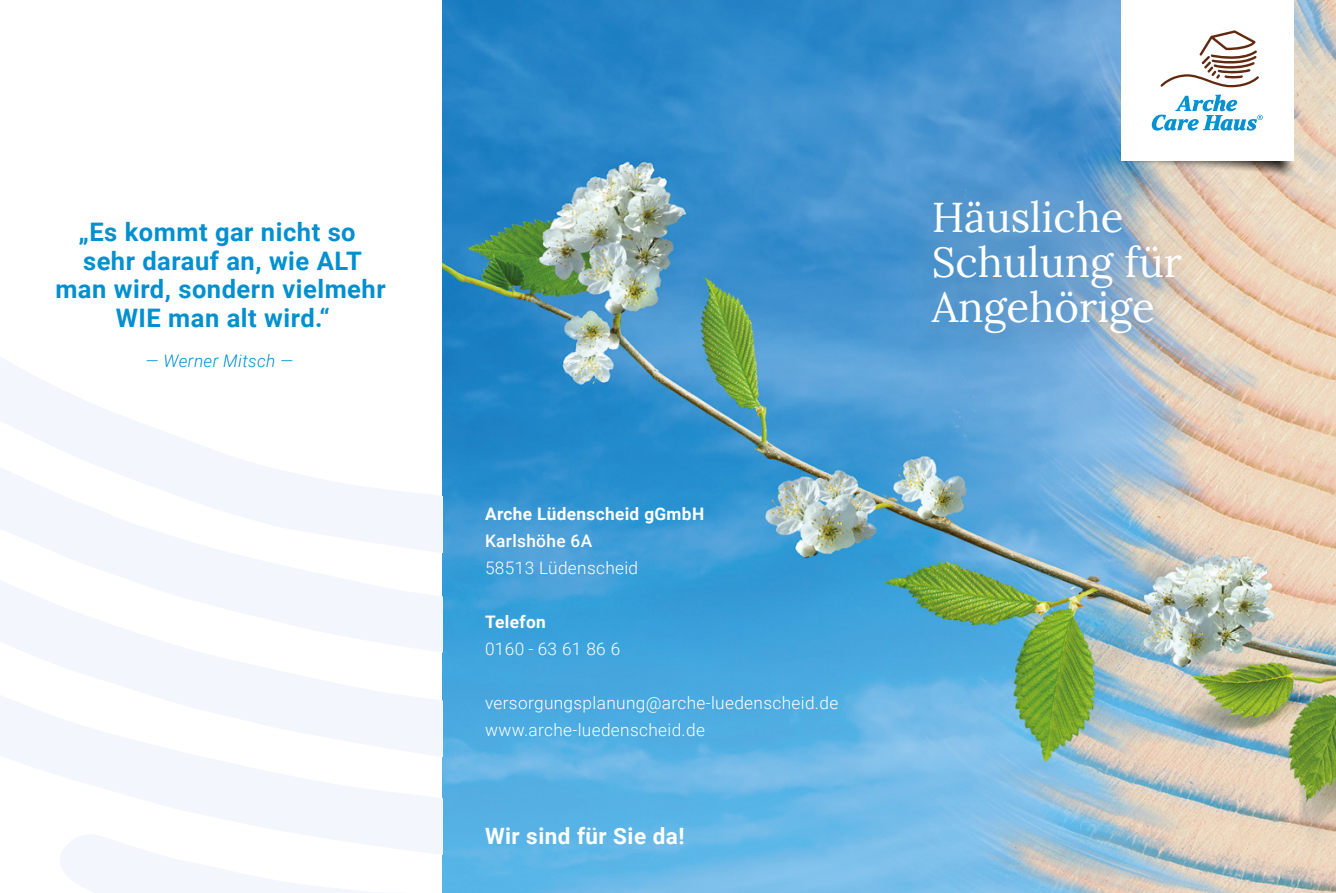
<style>
.page{position:relative;width:1336px;height:893px;background:#fff}
.page>*{position:absolute;margin:0;border:0;box-sizing:border-box;transform-origin:0 0}
.t1{font:42px/45px "Lora";color:#fff}
.t2{font:700 25.5px/28.5px "Roboto";letter-spacing:.02em;color:#0090d0;text-align:center}
.t3{font:700 22.5px "Roboto";letter-spacing:.02em;color:#fff}
.t4{font:300 17.25px/27px "Roboto";letter-spacing:.02em;color:#fff}
.t5{font:700 17.25px "Roboto";letter-spacing:.02em;color:#fff}
.t6{font:italic 300 17.25px "Roboto";letter-spacing:.02em;color:#0090d0}
.t7{font:500 17.25px "Roboto";letter-spacing:.02em;color:#fff}
</style>
<div class="page">
<img style="left:442px;top:0;width:893px;height:893px">
<svg style="left:0;top:357px;width:61px;height:33px;fill:#f5f8fd"></svg>
<svg style="left:0;top:390px;width:442px;height:131px"></svg>
<svg style="left:0;top:521px;width:442px;height:156px;fill:#f3f7fd"></svg>
<svg style="left:0;top:677px;width:442px;height:177px;fill:#f3f7fd"></svg>
<svg style="left:59px;top:831px;width:377px;height:62px"></svg>
<img style="left:1114px;top:140px;width:212px;height:48px">
<div style="left:896px;top:164px;width:318px;height:205px;background:#000;opacity:.3"></div>
<div style="left:1120px;top:0;width:173px;height:161px;background:#fff"></div>
<svg style="left:1151px;top:95px;width:111px;height:36px"></svg>
<svg style="left:1160px;top:30px;width:98px;height:57px"></svg>
<h2 class="t2" style="left:55px;top:217px;width:332px">„Es kommt gar nicht so sehr darauf an, wie ALT man wird, sondern vielmehr<br>WIE man alt wird.“</h2>
<p class="t6" style="left:145px;top:348px;width:149px">— Werner Mitsch —</p>
<p class="t5" style="left:485px;top:501px;width:221px">Arche Lüdenscheid gGmbH</p>
<p class="t7" style="left:485px;top:528px;width:109px">Karlshöhe 6A</p>
<p class="t4" style="left:485px;top:553px;width:155px">58513 Lüdenscheid</p>
<p class="t5" style="left:485px;top:609px;width:62px">Telefon</p>
<p class="t4" style="left:485px;top:634px;width:137px">0160 - 63 61 86 6</p>
<p class="t4" style="left:485px;top:688px;width:355px">versorgungsplanung@arche-luedenscheid.de www.arche-luedenscheid.de</p>
<h3 class="t3" style="left:485px;top:820px;width:201px">Wir sind für Sie da!</h3>
<h1 class="t1" style="left:931px;top:191px;width:252px">Häusliche<br>Schulung für<br>Angehörige</h1>
</div>
